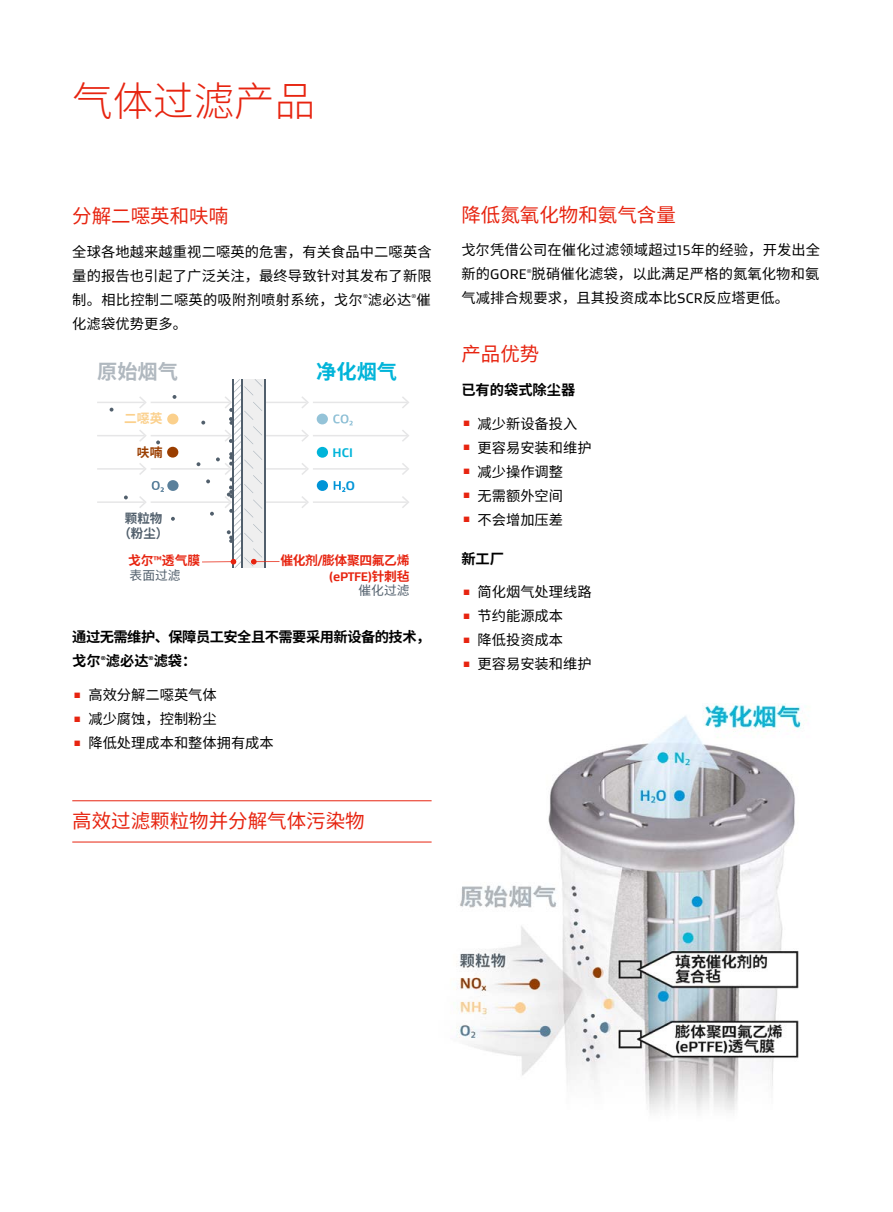
<style>
.page{position:relative;width:893px;height:1212px;background:#fff}
.page>*{position:absolute;margin:0;border:0;box-sizing:border-box;transform-origin:0 0}
.t1{font:300 40.5px "Noto Sans CJ Ksc";color:#e72410}
.t2{font:700 20.25px "Noto Sans CJ Ksc";color:#b0b8bf}
.t3{font:700 20.25px "Noto Sans CJ Ksc";color:#00b4d9}
.t4{font:19.5px "Noto Sans CJ Ksc";color:#e72410}
.t5{font:14.25px/24px "Noto Sans CJ Ksc";letter-spacing:.01em;color:#000;text-align:justify}
.t6{font:700 14.25px/24px "Noto Sans CJ Ksc";letter-spacing:-.035em;color:#000}
.t7{font:700 14.25px "Noto Sans CJ Ksc";color:#000}
.t8{font:700 12.75px/14.7px "Noto Sans CJ Ksc";letter-spacing:-.025em;color:#e72410}
.t9{font:700 12.75px "Gore Gustan";letter-spacing:-.025em;color:#e72410}
.t10{font:700 12.75px/15px "Noto Sans CJ Ksc";color:#515f6c;text-align:center}
.t11{font:12.75px "Noto Sans CJ Ksc";color:#515f6c}
.t12{font:700 12.75px "Noto Sans CJ Ksc";color:#fbd08c}
.t13{font:700 12.75px "Gore Gustan";color:#00b4d9}
.t14{font:700 12.75px "Noto Sans CJ Ksc";color:#9a3e00}
.t15{font:700 12.75px "Gore Gustan";color:#0094d7}
.t16{font:5.7px "Gore Gustan";color:#000}
.t17{font:700 5.7px "Gore Gustan";color:#000}
.s1{font-family:"Gore Gustan"}
.s2{font-weight:400;color:#515f6c}
.s3{font-family:"Noto Sans CJ Ksc"}
</style>
<div class="page">
<img style="left:456px;top:704px;width:350px;height:409px">
<hr style="left:72px;top:800px;width:360px;height:1px;background:#e72410">
<hr style="left:72px;top:842px;width:360px;height:1px;background:#e72410">
<svg style="left:97px;top:379px;width:312px;height:189px"></svg>
<h1 class="t1" style="left:72px;top:78px;width:245px">气体过滤产品</h1>
<h3 class="t4" style="left:72px;top:205px;width:158px">分解二噁英和呋喃</h3>
<p class="t5" style="left:72px;top:240px;width:361px">全球各地越来越重视二噁英的危害，有关食品中二噁英含量的报告也引起了广泛关注，最终导致针对其发布了新限制。相比控制二噁英的吸附剂喷射系统，戈尔滤必达催</p>
<p class="t16" style="left:363px;top:292px;width:6px">®</p>
<p class="t16" style="left:412px;top:292px;width:6px">®</p>
<p class="t5" style="left:72px;top:312px;width:116px">化滤袋优势更多。</p>
<h2 class="t2" style="left:97px;top:360px;width:82px">原始烟气</h2>
<h2 class="t3" style="left:316px;top:360px;width:82px">净化烟气</h2>
<p class="t12" style="left:124px;top:411px;width:40px">二噁英</p>
<p class="t14" style="left:137px;top:445px;width:27px">呋喃</p>
<p class="t13" style="left:333px;top:444px;width:22px">HCI</p>
<p class="t15" style="left:346px;top:477px;width:11px">O</p>
<p class="t10" style="left:118px;top:511px;width:51px">颗粒物（粉尘）</p>
<p class="t8" style="left:128px;top:554px;width:74px">戈尔<span class="s1">™</span>透气膜<span class="s2">表面过滤</span></p>
<p class="t8" style="left:280px;top:554px;width:131px">催化剂<span class="s1">/</span>膨体聚四氟乙烯</p>
<p class="t9" style="left:329px;top:568px;width:82px">(ePTFE)<span class="s3">针刺毡</span></p>
<p class="t11" style="left:358px;top:583px;width:52px">催化过滤</p>
<p class="t6" style="left:72px;top:625px;width:360px">通过无需维护、保障员工安全且不需要采用新设备的技术，戈尔滤必达滤袋：</p>
<p class="t17" style="left:101px;top:654px;width:7px">®</p>
<p class="t17" style="left:149px;top:654px;width:7px">®</p>
<p class="t5" style="left:72px;top:683px;width:146px"><sup>▪</sup> 高效分解二噁英气体</p>
<p class="t5" style="left:72px;top:707px;width:146px"><sup>▪</sup> 减少腐蚀，控制粉尘</p>
<p class="t5" style="left:72px;top:731px;width:203px"><sup>▪</sup> 降低处理成本和整体拥有成本</p>
<h3 class="t4" style="left:72px;top:810px;width:294px">高效过滤颗粒物并分解气体污染物</h3>
<h3 class="t4" style="left:461px;top:203px;width:216px">降低氮氧化物和氨气含量</h3>
<p class="t5" style="left:461px;top:238px;width:360px">戈尔凭借公司在催化过滤领域超过<span class="s1">15</span>年的经验，开发出全新的<span class="s1">GORE</span> 脱硝催化滤袋，以此满足严格的氮氧化物和氨</p>
<p class="t16" style="left:527px;top:267px;width:6px">®</p>
<p class="t5" style="left:461px;top:286px;width:329px">气减排合规要求，且其投资成本比<span class="s1">SCR</span>反应塔更低。</p>
<h3 class="t4" style="left:461px;top:343px;width:79px">产品优势</h3>
<p class="t7" style="left:461px;top:382px;width:115px">已有的袋式除尘器</p>
<p class="t5" style="left:461px;top:412px;width:117px"><sup>▪</sup> 减少新设备投入</p>
<p class="t5" style="left:461px;top:436px;width:132px"><sup>▪</sup> 更容易安装和维护</p>
<p class="t5" style="left:461px;top:460px;width:103px"><sup>▪</sup> 减少操作调整</p>
<p class="t5" style="left:461px;top:484px;width:103px"><sup>▪</sup> 无需额外空间</p>
<p class="t5" style="left:461px;top:508px;width:103px"><sup>▪</sup> 不会增加压差</p>
<p class="t6" style="left:461px;top:547px;width:44px">新工厂</p>
<p class="t5" style="left:461px;top:580px;width:132px"><sup>▪</sup> 简化烟气处理线路</p>
<p class="t5" style="left:461px;top:604px;width:103px"><sup>▪</sup> 节约能源成本</p>
<p class="t5" style="left:461px;top:628px;width:103px"><sup>▪</sup> 降低投资成本</p>
<p class="t5" style="left:461px;top:652px;width:132px"><sup>▪</sup> 更容易安装和维护</p>
</div>
